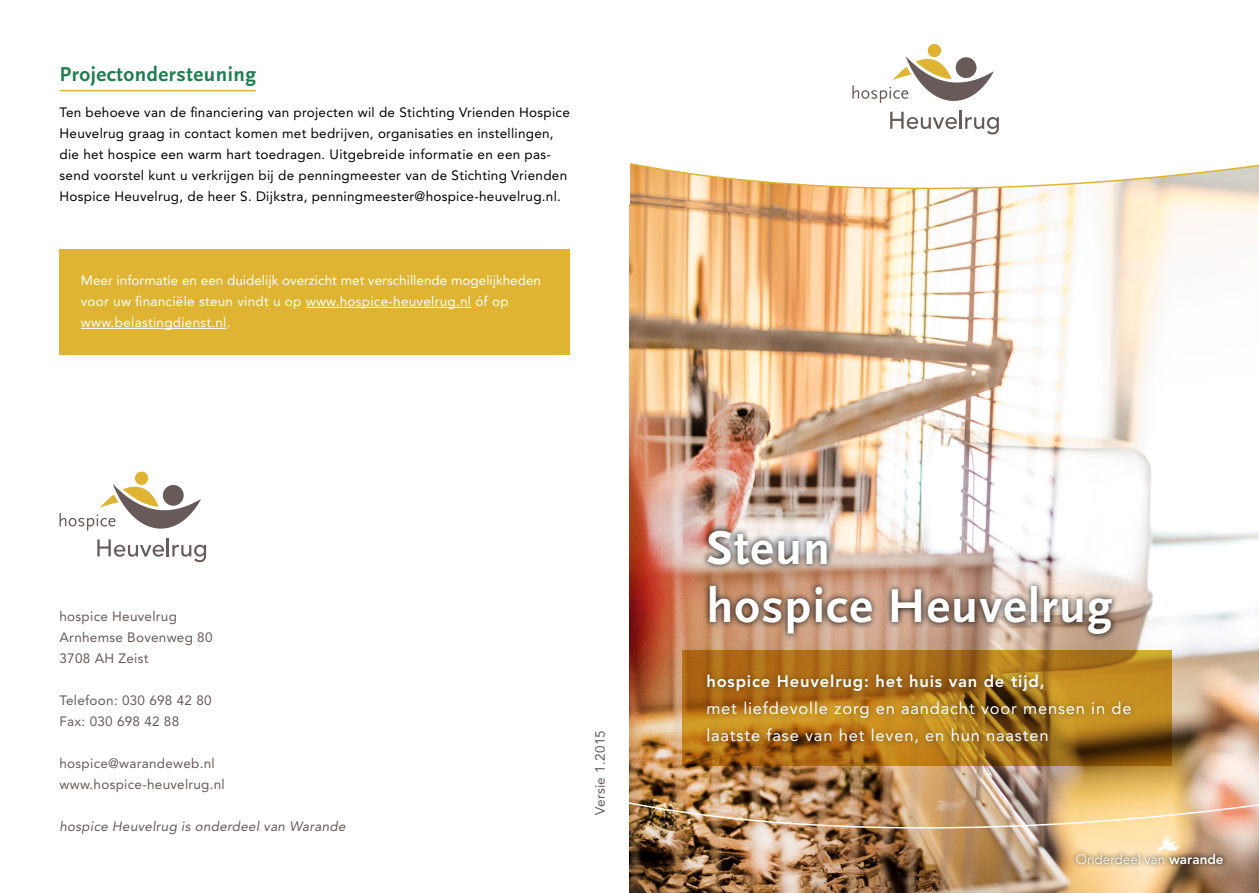
<style>
.page{position:relative;width:1259px;height:893px;background:#fff}
.page>*{position:absolute;margin:0;border:0;box-sizing:border-box;transform-origin:0 0}
.t1{font:700 49.5px/58.7px "Scala Sans";letter-spacing:.025em;color:#fff}
.t2{font:700 21px "Scala Sans";letter-spacing:.025em;color:#1f7d50}
.t3{font:16.5px/27px "Avenir LT Std";letter-spacing:.05em;color:#fff}
.t4{font:800 16.5px "Avenir LT Std";letter-spacing:.05em;color:#fff}
.t5{font:13.5px/21px "Avenir LT Std";letter-spacing:.02em;color:#000}
.t6{font:13.5px/21px "Avenir LT Std";color:#fff}
.t7{font:13.5px/21px "Avenir LT Std";letter-spacing:.02em;color:#675a58}
.t8{font:italic 13.5px "Avenir LT Std";letter-spacing:.02em;color:#675a58}
.t9{font:300 13.5px "Avenir LT Std";color:#fff}
.s1{font-weight:800}
</style>
<div class="page">
<img style="left:629px;top:199px;width:630px;height:694px">
<svg style="left:630px;top:189px;width:629px;height:10px"></svg>
<img style="left:629px;top:747px;width:630px;height:92px">
<hr style="left:60px;top:90px;width:196px;height:1px;background:#deb432">
<svg style="left:890px;top:111px;width:109px;height:23px"></svg>
<div style="left:927px;top:44px;width:14px;height:13px;background:#deb432;border-radius:50%"></div>
<svg style="left:852px;top:55px;width:142px;height:48px"></svg>
<svg style="left:630px;top:163px;width:629px;height:26px"></svg>
<svg style="left:682px;top:650px;width:489px;height:116px"></svg>
<div style="left:700px;top:668px;width:437px;height:82px;background:#000;opacity:.4"></div>
<img style="left:701px;top:523px;width:417px;height:118px">
<svg style="left:1071px;top:848px;width:157px;height:21px"></svg>
<svg style="left:1158px;top:835px;width:22px;height:16px"></svg>
<svg style="left:97px;top:538px;width:109px;height:24px"></svg>
<div style="left:135px;top:472px;width:13px;height:13px;background:#deb432;border-radius:50%"></div>
<svg style="left:60px;top:483px;width:141px;height:48px"></svg>
<div style="left:60px;top:250px;width:510px;height:105px;background:#deb432"></div>
<hr style="left:306px;top:307px;width:165px;height:1px;background:#fff">
<hr style="left:81px;top:328px;width:146px;height:1px;background:#fff">
<h2 class="t2" style="left:60px;top:63px;width:198px">Projectondersteuning</h2>
<p class="t5" style="left:60px;top:102px;width:512px">Ten behoeve van de financiering van projecten wil de Stichting Vrienden Hospice Heuvelrug graag in contact komen met bedrijven, organisaties en instellingen, die het hospice een warm hart toedragen. Uitgebreide informatie en een pas&shy;send voorstel kunt u verkrijgen bij de penningmeester van de Stichting Vrienden Hospice Heuvelrug, de heer S. Dijkstra, penningmeester@hospice-heuvelrug.nl.</p>
<p class="t6" style="left:81px;top:270px;width:462px">Meer informatie en een duidelijk overzicht met verschillende mogelijkheden voor uw financiële steun vindt u op www.hospice-heuvelrug.nl óf op www.belastingdienst.nl.</p>
<p class="t7" style="left:60px;top:606px;width:154px">hospice Heuvelrug<br>Arnhemse Bovenweg 80<br>3708 AH Zeist</p>
<p class="t7" style="left:60px;top:690px;width:154px">Telefoon: 030 698 42 80<br>Fax: 030 698 42 88</p>
<p class="t7" style="left:60px;top:753px;width:167px">hospice@warandeweb.nl www.hospice-heuvelrug.nl</p>
<p class="t8" style="left:60px;top:818px;width:287px">hospice Heuvelrug is onderdeel van Warande</p>
<p class="t7" style="left:590px;top:815px;width:86px;rotate:-90deg">Versie 1.2015</p>
<h1 class="t1" style="left:706px;top:519px;width:407px">Steun<br>hospice Heuvelrug</h1>
<p class="t4" style="left:706px;top:672px;width:340px">hospice Heuvelrug: het huis van de tijd,</p>
<p class="t3" style="left:706px;top:695px;width:427px">met liefdevolle zorg en aandacht voor mensen in de laatste fase van het leven, en hun naasten</p>
<p class="t9" style="left:1075px;top:851px;width:149px">Onderdeel van <span class="s1">warande</span></p>
</div>
